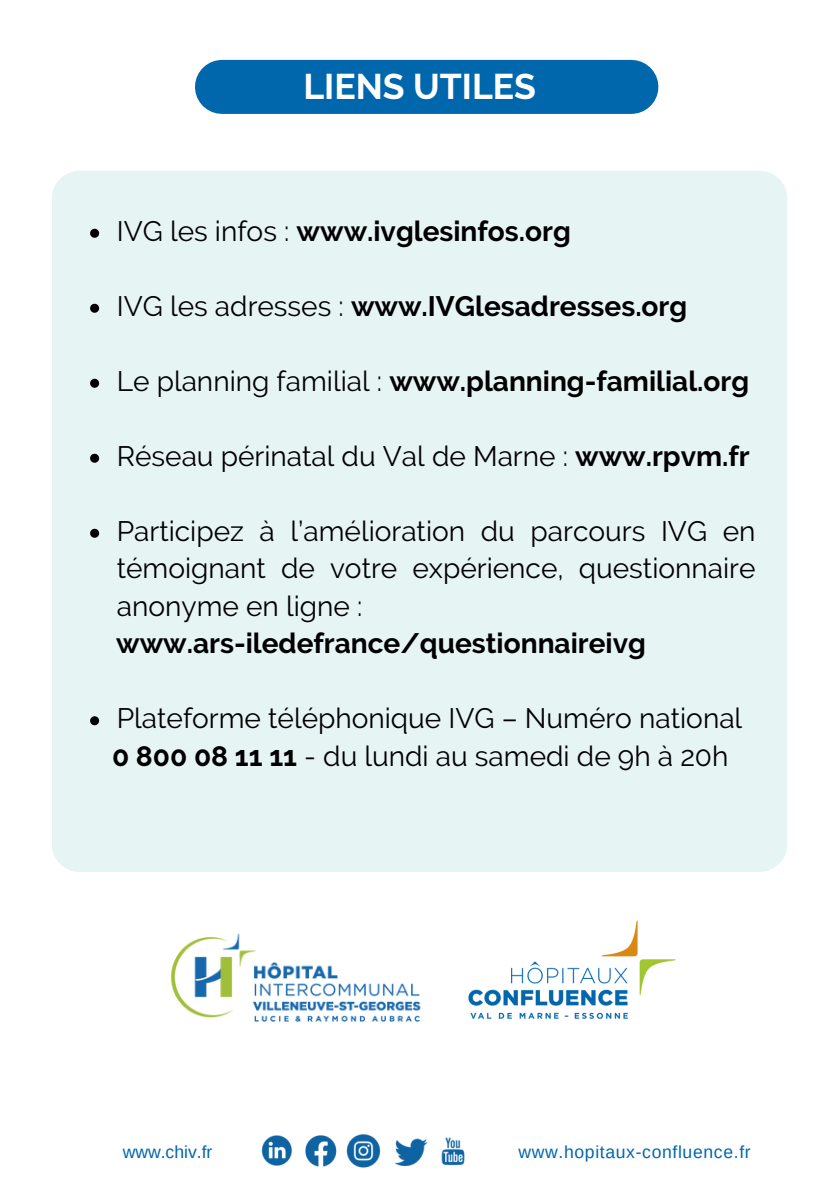
<style>
.page{position:relative;width:839px;height:1191px;background:#fff}
.page>*{position:absolute;margin:0;border:0;box-sizing:border-box;transform-origin:0 0}
.t1{font:700 35.6px "Raleway";color:#fff}
.t2{font:28px/37.6px "Raleway";color:#000;text-align:justify}
.t3{font:700 28px "Raleway";color:#000}
.t4{font:17.6px "Arimo";letter-spacing:.035em;color:#0067ad}
.t5{font:17.6px "Arimo";color:#0067ad}
.s1{font-weight:400}
.s2{font-weight:700}
</style>
<div class="page">
<div style="left:222px;top:60px;width:409px;height:54px;background:#0067ad"></div>
<div style="left:52px;top:171px;width:735px;height:701px;background:#e6f4f3;border-radius:28px"></div>
<svg style="left:90px;top:229px;width:9px;height:9px"></svg>
<svg style="left:90px;top:304px;width:9px;height:9px"></svg>
<svg style="left:90px;top:379px;width:9px;height:9px"></svg>
<svg style="left:90px;top:454px;width:9px;height:9px"></svg>
<svg style="left:90px;top:529px;width:9px;height:9px"></svg>
<svg style="left:90px;top:716px;width:9px;height:9px"></svg>
<img style="left:468px;top:920px;width:208px;height:100px">
<img style="left:261px;top:1135px;width:24px;height:31px">
<img style="left:285px;top:1135px;width:48px;height:32px">
<img style="left:333px;top:1134px;width:39px;height:34px">
<img style="left:372px;top:1136px;width:43px;height:31px">
<img style="left:415px;top:1137px;width:50px;height:29px">
<img style="left:170px;top:933px;width:251px;height:89px">
<p class="t1" style="left:303px;top:65px;width:234px">LIENS UTILES</p>
<p class="t3" style="left:117px;top:214px;width:455px"><span class="s1">IVG les infos :</span> www.ivglesinfos.org</p>
<p class="t3" style="left:117px;top:289px;width:572px"><span class="s1">IVG les adresses :</span> www.IVGlesadresses.org</p>
<p class="t3" style="left:117px;top:364px;width:634px"><span class="s1">Le planning familial :</span> www.planning-familial.org</p>
<p class="t2" style="left:117px;top:437px;width:634px">Réseau périnatal du Val de Marne : <span class="s2">www.rpvm.fr</span></p>
<p class="t2" style="left:117px;top:512px;width:640px">Participez à l’amélioration du parcours IVG en témoignant de votre expérience, questionnaire anonyme en ligne :</p>
<p class="t3" style="left:116px;top:627px;width:531px">www.ars-iledefrance/questionnaireivg</p>
<p class="t2" style="left:117px;top:700px;width:627px">Plateforme téléphonique IVG – Numéro national</p>
<p class="t2" style="left:112px;top:737px;width:618px"><span class="s2">0 800 08 11 11</span> - du lundi au samedi de 9h à 20h</p>
<p class="t5" style="left:123px;top:1142px;width:91px">www.chiv.fr</p>
<p class="t4" style="left:518px;top:1142px;width:234px">www.hopitaux-confluence.fr</p>
</div>
